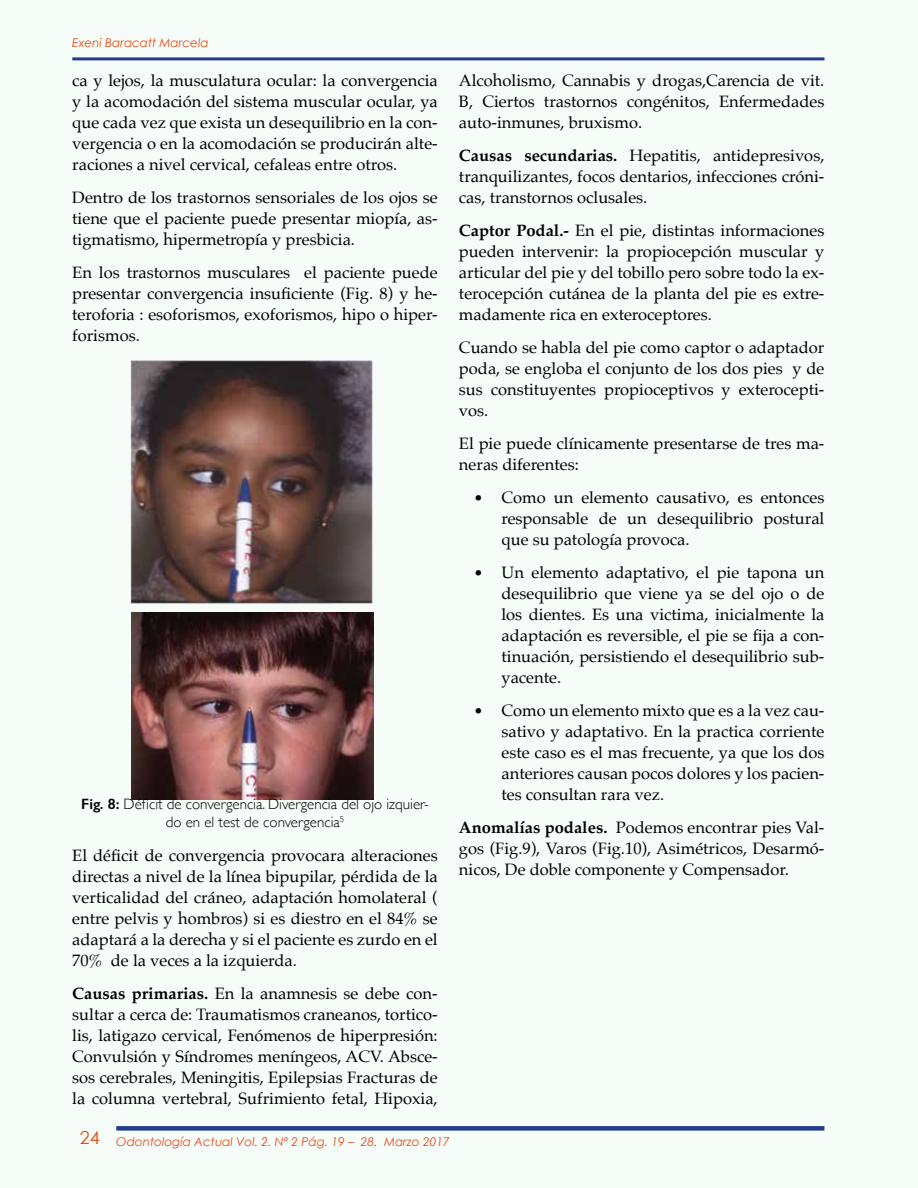
<style>
.page{position:relative;width:918px;height:1188px;background:#fff}
.page>*{position:absolute;margin:0;border:0;box-sizing:border-box;transform-origin:0 0}
.t1{font:18px "Century Gothic";color:#e84919}
.t2{font:16.5px/21px "Palatino";color:#000;text-align:justify}
.t3{font:300 15px/18px "Gill Sans";color:#000;text-align:center}
.t4{font:italic 12px "Century Gothic";color:#e84919}
.s1{font-weight:600}
.s2{font-weight:700}
.s3{font-family:"Cambria";font-size:18px}
</style>
<div class="page">
<div style="left:116px;top:1126px;width:708px;height:5px;background:#243c8f"></div>
<hr style="left:72px;top:57px;width:752px;height:3px;background:#243c8f">
<img style="left:130px;top:360px;width:243px;height:244px">
<img style="left:131px;top:612px;width:243px;height:188px">
<p class="t4" style="left:72px;top:35px;width:138px">Exeni Baracatt Marcela</p>
<p class="t2" style="left:72px;top:71px;width:367px">ca y lejos, la musculatura ocular: la convergencia y la acomodación del sistema muscular ocular, ya que cada vez que exista un desequilibrio en la con&shy;vergencia o en la acomodación se producirán alte&shy;raciones a nivel cervical, cefaleas entre otros.</p>
<p class="t2" style="left:72px;top:188px;width:367px">Dentro de los trastornos sensoriales de los ojos se tiene que el paciente puede presentar miopía, as&shy;tigmatismo, hipermetropía y presbicia.</p>
<p class="t2" style="left:72px;top:263px;width:367px">En los trastornos musculares el paciente puede presentar convergencia insuficiente (Fig. 8) y he&shy;teroforia : esoforismos, exoforismos, hipo o hiper&shy;forismos.</p>
<p class="t3" style="left:81px;top:795px;width:349px"><span class="s1">Fig. 8:</span> Déficit de convergencia. Divergencia del ojo izquier&shy;do en el test de convergencia<sup>5</sup></p>
<p class="t2" style="left:72px;top:846px;width:367px">El déficit de convergencia provocara alteraciones directas a nivel de la línea bipupilar, pérdida de la verticalidad del cráneo, adaptación homolateral ( entre pelvis y hombros) si es diestro en el 84% se adaptará a la derecha y si el paciente es zurdo en el 70% de la veces a la izquierda.</p>
<p class="t2" style="left:72px;top:984px;width:367px"><span class="s2">Causas primarias.</span> En la anamnesis se debe con&shy;sultar a cerca de: Traumatismos craneanos, tortico&shy;lis, latigazo cervical, Fenómenos de hiperpresión:<br>Convulsión y Síndromes meníngeos, ACV. Absce&shy;sos cerebrales, Meningitis, Epilepsias Fracturas de la columna vertebral, Sufrimiento fetal, Hipoxia,</p>
<p class="t1" style="left:80px;top:1126px;width:21px">24</p>
<p class="t4" style="left:116px;top:1134px;width:335px">Odontología Actual Vol. 2. Nº 2 Pág. 19 – 28. Marzo 2017</p>
<p class="t2" style="left:459px;top:71px;width:367px">Alcoholismo, Cannabis y drogas,Carencia de vit.<br>B, Ciertos trastornos congénitos, Enfermedades auto-inmunes, bruxismo.</p>
<p class="t2" style="left:459px;top:146px;width:367px"><span class="s2">Causas secundarias.</span> Hepatitis, antidepresivos, tranquilizantes, focos dentarios, infecciones cróni&shy;cas, transtornos oclusales.</p>
<p class="t2" style="left:459px;top:221px;width:367px"><span class="s2">Captor Podal.-</span> En el pie, distintas informaciones pueden intervenir: la propiocepción muscular y articular del pie y del tobillo pero sobre todo la ex&shy;terocepción cutánea de la planta del pie es extre&shy;madamente rica en exteroceptores.</p>
<p class="t2" style="left:459px;top:338px;width:367px">Cuando se habla del pie como captor o adaptador poda, se engloba el conjunto de los dos pies y de sus constituyentes propioceptivos y exterocepti&shy;vos.</p>
<p class="t2" style="left:459px;top:434px;width:367px">El pie puede clínicamente presentarse de tres ma&shy;neras diferentes:</p>
<p class="t2" style="left:502px;top:488px;width:324px;text-indent:-27px"><span class="s3">•</span> Como un elemento causativo, es entonces responsable de un desequilibrio postural que su patología provoca.</p>
<p class="t2" style="left:502px;top:563px;width:324px;text-indent:-27px"><span class="s3">•</span> Un elemento adaptativo, el pie tapona un desequilibrio que viene ya se del ojo o de los dientes. Es una victima, inicialmente la adaptación es reversible, el pie se fija a con&shy;tinuación, persistiendo el desequilibrio sub&shy;yacente.</p>
<p class="t2" style="left:502px;top:701px;width:324px;text-indent:-27px"><span class="s3">•</span> Como un elemento mixto que es a la vez cau&shy;sativo y adaptativo. En la practica corriente este caso es el mas frecuente, ya que los dos anteriores causan pocos dolores y los pacien&shy;tes consultan rara vez.</p>
<p class="t2" style="left:459px;top:818px;width:367px"><span class="s2">Anomalías podales.</span> Podemos encontrar pies Val&shy;gos (Fig.9), Varos (Fig.10), Asimétricos, Desarmó&shy;nicos, De doble componente y Compensador.</p>
</div>
